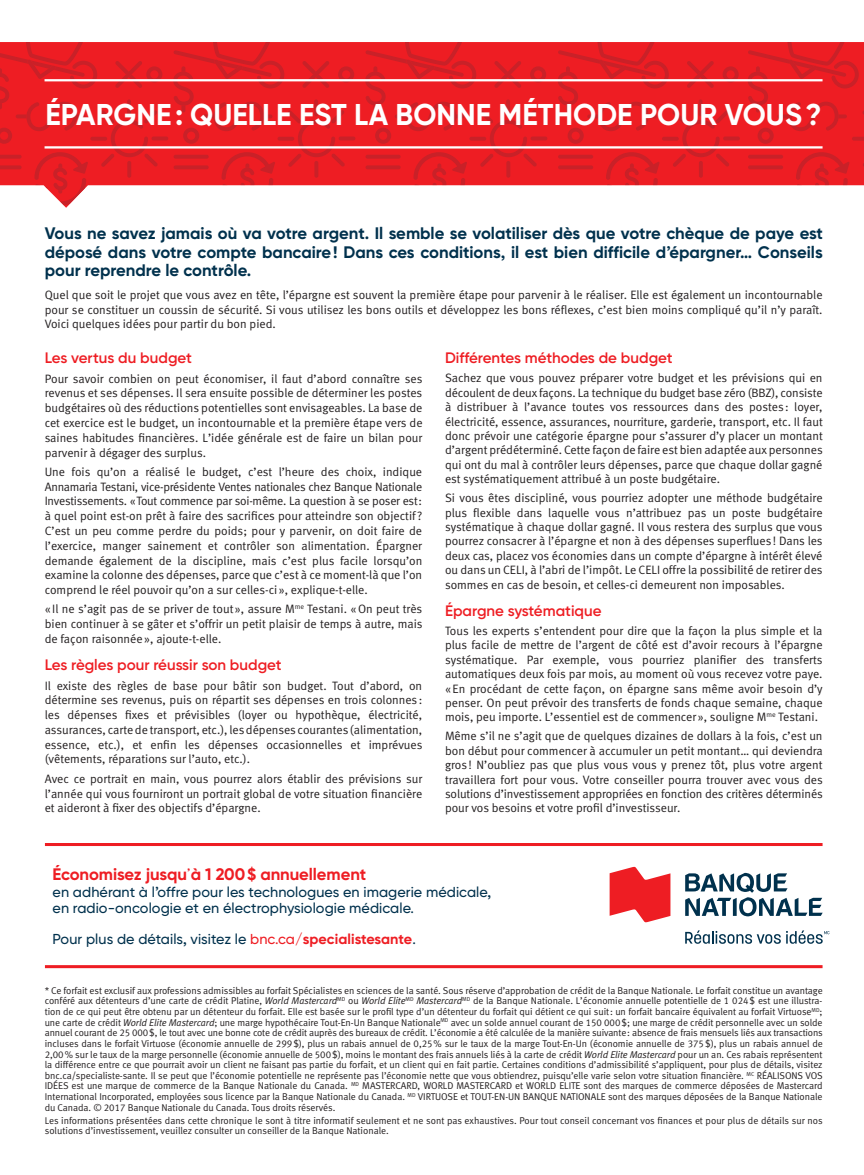
<style>
.page{position:relative;width:864px;height:1175px;background:#fff}
.page>*{position:absolute;margin:0;border:0;box-sizing:border-box;transform-origin:0 0}
.t1{font:700 30px "Gilroy BN";letter-spacing:.005em;color:#fff}
.t2{font:700 16.65px/18.1px "Gilroy BN";color:#00314d;text-align:justify}
.t3{font:700 16.65px "Gilroy BN";letter-spacing:-.005em;color:#ee1d23}
.t4{font:600 15.15px "Gilroy BN";color:#ee1d23}
.t5{font:500 14.4px/16.6px "Gilroy BN";letter-spacing:.005em;color:#00314d}
.t6{font:12.15px/14.4px "Meta Normal LF";color:#231f20;text-align:justify}
.t7{font:9.9px/10.6px "Meta Normal LF";color:#231f20;text-align:justify}
.s1{font-weight:400}
.s2{color:#ee1d23}
.s3{font-weight:700;color:#ee1d23}
.s4{font-style:italic}
</style>
<div class="page">
<svg style="left:63px;top:42px;width:801px;height:166px"></svg>
<svg style="left:152px;top:136px;width:16px;height:4px"></svg>
<svg style="left:0;top:42px;width:162px;height:163px;background:#ea363b"></svg>
<hr style="left:339px;top:136px;width:16px;height:4px;background:#c92128;border-radius:2px">
<svg style="left:173px;top:42px;width:181px;height:143px;background:#e81f25"></svg>
<hr style="left:531px;top:136px;width:16px;height:4px;background:#c92128;border-radius:2px">
<svg style="left:365px;top:42px;width:181px;height:143px;background:#e81f25"></svg>
<hr style="left:723px;top:136px;width:17px;height:4px;background:#d31f26;border-radius:2px">
<svg style="left:558px;top:42px;width:181px;height:143px;background:#e81f25"></svg>
<svg style="left:748px;top:165px;width:35px;height:4px"></svg>
<hr style="left:748px;top:155px;width:35px;height:4px;background:#c92128;border-radius:2px">
<svg style="left:863px;top:154px;width:1px;height:13px"></svg>
<svg style="left:748px;top:42px;width:116px;height:102px;background:#e71e24"></svg>
<svg style="left:796px;top:152px;width:54px;height:33px;background:#e21e24"></svg>
<hr style="left:45px;top:79px;width:778px;height:2px;background:#fff">
<hr style="left:45px;top:843px;width:778px;height:3px;background:#ee1d23">
<hr style="left:45px;top:965px;width:778px;height:3px;background:#ee1d23">
<svg style="left:610px;top:866px;width:60px;height:56px"></svg>
<svg style="left:685px;top:873px;width:138px;height:43px"></svg>
<svg style="left:685px;top:930px;width:144px;height:13px"></svg>
<hr style="left:45px;top:146px;width:778px;height:2px;background:#fff">
<h1 class="t1" style="left:45px;top:96px;width:778px">ÉPARGNE : QUELLE EST LA BONNE MÉTHODE POUR VOUS ?</h1>
<h2 class="t2" style="left:45px;top:224px;width:780px">Vous ne savez jamais où va votre argent. Il semble se volatiliser dès que votre chèque de paye est déposé dans votre compte bancaire ! Dans ces conditions, il est bien difficile d’épargner… Conseils pour reprendre le contrôle.</h2>
<p class="t6" style="left:45px;top:288px;width:779px">Quel que soit le projet que vous avez en tête, l’épargne est souvent la première étape pour parvenir à le réaliser. Elle est également un incontournable pour se constituer un coussin de sécurité. Si vous utilisez les bons outils et développez les bons réflexes, c’est bien moins compliqué qu’il n’y paraît.<br>Voici quelques idées pour partir du bon pied.</p>
<p class="t4" style="left:45px;top:349px;width:149px">Les vertus du budget</p>
<p class="t6" style="left:45px;top:371px;width:379px">Pour savoir combien on peut économiser, il faut d’abord connaître ses revenus et ses dépenses. Il sera ensuite possible de déterminer les postes budgétaires où des réductions potentielles sont envisageables. La base de cet exercice est le budget, un incontournable et la première étape vers de saines habitudes financières. L’idée générale est de faire un bilan pour parvenir à dégager des surplus.</p>
<p class="t6" style="left:45px;top:464px;width:379px">Une fois qu’on a réalisé le budget, c’est l’heure des choix, indique Annamaria Testani, vice-présidente Ventes nationales chez Banque Nationale Investissements. « Tout commence par soi-même. La question à se poser est : à quel point est-on prêt à faire des sacrifices pour atteindre son objectif ?<br>C’est un peu comme perdre du poids; pour y parvenir, on doit faire de l’exercice, manger sainement et contrôler son alimentation. Épargner demande également de la discipline, mais c’est plus facile lorsqu’on examine la colonne des dépenses, parce que c’est à ce moment-là que l’on comprend le réel pouvoir qu’on a sur celles-ci », explique-t-elle.</p>
<p class="t6" style="left:45px;top:601px;width:379px;line-height:14.9px">« Il ne s’agit pas de se priver de tout », assure M<sup>me</sup> Testani. « On peut très bien continuer à se gâter et s’offrir un petit plaisir de temps à autre, mais de façon raisonnée », ajoute-t-elle.</p>
<p class="t4" style="left:45px;top:655px;width:238px">Les règles pour réussir son budget</p>
<p class="t6" style="left:45px;top:678px;width:379px">Il existe des règles de base pour bâtir son budget. Tout d’abord, on détermine ses revenus, puis on répartit ses dépenses en trois colonnes : les dépenses fixes et prévisibles (loyer ou hypothèque, électricité, assurances, carte de transport, etc.), les dépenses courantes (alimentation, essence, etc.), et enfin les dépenses occasionnelles et imprévues (vêtements, réparations sur l’auto, etc.).</p>
<p class="t6" style="left:45px;top:771px;width:379px">Avec ce portrait en main, vous pourrez alors établir des prévisions sur l’année qui vous fourniront un portrait global de votre situation financière et aideront à fixer des objectifs d’épargne.</p>
<p class="t4" style="left:445px;top:349px;width:229px">Différentes méthodes de budget</p>
<p class="t6" style="left:445px;top:371px;width:379px">Sachez que vous pouvez préparer votre budget et les prévisions qui en découlent de deux façons. La technique du budget base zéro (BBZ), consiste à distribuer à l’avance toutes vos ressources dans des postes : loyer, électricité, essence, assurances, nourriture, garderie, transport, etc. Il faut donc prévoir une catégorie épargne pour s’assurer d’y placer un montant d’argent prédéterminé. Cette façon de faire est bien adaptée aux personnes qui ont du mal à contrôler leurs dépenses, parce que chaque dollar gagné est systématiquement attribué à un poste budgétaire.</p>
<p class="t6" style="left:445px;top:490px;width:379px">Si vous êtes discipliné, vous pourriez adopter une méthode budgétaire plus flexible dans laquelle vous n’attribuez pas un poste budgétaire systématique à chaque dollar gagné. Il vous restera des surplus que vous pourrez consacrer à l’épargne et non à des dépenses superflues ! Dans les deux cas, placez vos économies dans un compte d’épargne à intérêt élevé ou dans un CELI, à l’abri de l’impôt. Le CELI offre la possibilité de retirer des sommes en cas de besoin, et celles-ci demeurent non imposables.</p>
<p class="t4" style="left:445px;top:601px;width:158px">Épargne systématique</p>
<p class="t6" style="left:445px;top:623px;width:379px">Tous les experts s’entendent pour dire que la façon la plus simple et la plus facile de mettre de l’argent de côté est d’avoir recours à l’épargne systématique. Par exemple, vous pourriez planifier des transferts automatiques deux fois par mois, au moment où vous recevez votre paye. « En procédant de cette façon, on épargne sans même avoir besoin d’y penser. On peut prévoir des transferts de fonds chaque semaine, chaque mois, peu importe. L’essentiel est de commencer », souligne M<sup>me</sup> Testani.</p>
<p class="t6" style="left:445px;top:728px;width:379px">Même s’il ne s’agit que de quelques dizaines de dollars à la fois, c’est un bon début pour commencer à accumuler un petit montant… qui deviendra gros ! N’oubliez pas que plus vous vous y prenez tôt, plus votre argent travaillera fort pour vous. Votre conseiller pourra trouver avec vous des solutions d’investissement appropriées en fonction des critères déterminés pour vos besoins et votre profil d’investisseur.</p>
<h2 class="t3" style="left:53px;top:863px;width:315px">Économisez jusqu<span class="s1">’</span>à 1 200 $ annuellement</h2>
<p class="t5" style="left:53px;top:883px;width:440px">en adhérant à l’offre pour les technologues en imagerie médicale, en radio-oncologie et en électrophysiologie médicale.</p>
<p class="t5" style="left:53px;top:930px;width:365px">Pour plus de détails, visitez le <span class="s2">bnc.ca/</span><span class="s3">specialistesante</span>.</p>
<p class="t7" style="left:45px;top:985px;width:779px">* Ce forfait est exclusif aux professions admissibles au forfait Spécialistes en sciences de la santé. Sous réserve d’approbation de crédit de la Banque Nationale. Le forfait constitue un avantage conféré aux détenteurs d’une carte de crédit Platine, <span class="s4">World Mastercard</span><sup>MD</sup> ou <span class="s4">World Elite</span><sup>MD</sup> <span class="s4">Mastercard</span><sup>MD</sup> de la Banque Nationale. L’économie annuelle potentielle de 1 024 $ est une illustra&shy;tion de ce qui peut être obtenu par un détenteur du forfait. Elle est basée sur le profil type d’un détenteur du forfait qui détient ce qui suit : un forfait bancaire équivalent au forfait Virtuose<sup>MD</sup>; une carte de crédit <span class="s4">World Elite Mastercard</span>; une marge hypothécaire Tout-En-Un Banque Nationale<sup>MD</sup> avec un solde annuel courant de 150 000 $; une marge de crédit personnelle avec un solde annuel courant de 25 000 $, le tout avec une bonne cote de crédit auprès des bureaux de crédit. L’économie a été calculée de la manière suivante : absence de frais mensuels liés aux transactions incluses dans le forfait Virtuose (économie annuelle de 299 $), plus un rabais annuel de 0,25 % sur le taux de la marge Tout-En-Un (économie annuelle de 375 $), plus un rabais annuel de 2,00 % sur le taux de la marge personnelle (économie annuelle de 500 $), moins le montant des frais annuels liés à la carte de crédit <span class="s4">World Elite Mastercard</span> pour un an. Ces rabais représentent la différence entre ce que pourrait avoir un client ne faisant pas partie du forfait, et un client qui en fait partie. Certaines conditions d’admissibilité s’appliquent, pour plus de détails, visitez bnc.ca/specialiste-sante. Il se peut que l’économie potentielle ne représente pas l’économie nette que vous obtiendrez, puisqu’elle varie selon votre situation financière. <sup>MC</sup> RÉALISONS VOS IDÉES est une marque de commerce de la Banque Nationale du Canada. <sup>MD</sup> MASTERCARD, WORLD MASTERCARD et WORLD ELITE sont des marques de commerce déposées de Mastercard International Incorporated, employées sous licence par la Banque Nationale du Canada. <sup>MD</sup> VIRTUOSE et TOUT-EN-UN BANQUE NATIONALE sont des marques déposées de la Banque Nationale du Canada. © 2017 Banque Nationale du Canada. Tous droits réservés.</p>
<p class="t7" style="left:45px;top:1114px;width:779px">Les informations présentées dans cette chronique le sont à titre informatif seulement et ne sont pas exhaustives. Pour tout conseil concernant vos finances et pour plus de détails sur nos solutions d’investissement, veuillez consulter un conseiller de la Banque Nationale.</p>
</div>
